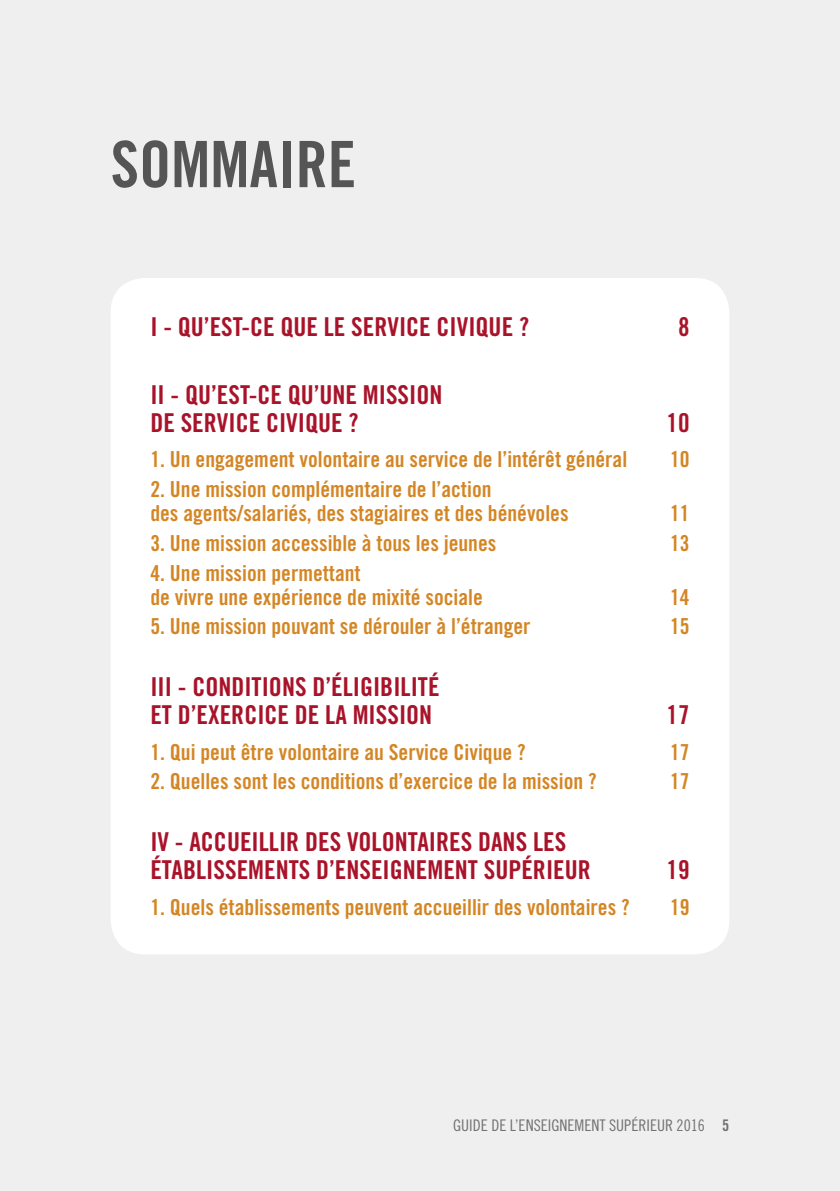
<style>
.page{position:relative;width:840px;height:1191px;background:#fff}
.page>*{position:absolute;margin:0;border:0;box-sizing:border-box;transform-origin:0 0}
.t1{font:64px "Trade Gothic Bold Cond Twenty";color:#555}
.t2{font:26px/28px "Trade Gothic Bold Cond Twenty";color:#a9132a}
.t3{font:22px/24px "Trade Gothic Bold Cond Twenty";color:#d48625}
.t4{font:16px "Trade Gothic Cond Eighteen";color:#727272}
.s1{font-family:"Trade Gothic Bold Cond Twenty"}
</style>
<div class="page">
<div style="left:0;top:0;width:839px;height:1191px;background:#efefef"></div>
<div style="left:111px;top:278px;width:618px;height:676px;background:#fff;border-radius:34px"></div>
<h1 class="t1" style="left:111px;top:125px;width:247px">SOMMAIRE</h1>
<p class="t2" style="left:150px;top:313px;width:380px">I - QU’EST-CE QUE LE SERVICE CIVIQUE ?</p>
<p class="t2" style="left:677px;top:313px;width:13px">8</p>
<p class="t2" style="left:150px;top:380px;width:293px">II - QU’EST-CE QU’UNE MISSION<br>DE SERVICE CIVIQUE ?</p>
<p class="t2" style="left:666px;top:408px;width:25px">10</p>
<p class="t3" style="left:150px;top:447px;width:478px">1. Un engagement volontaire au service de l’intérêt général</p>
<p class="t3" style="left:669px;top:447px;width:21px">10</p>
<p class="t3" style="left:150px;top:477px;width:419px">2. Une mission complémentaire de l’action<br>des agents/salariés, des stagiaires et des bénévoles</p>
<p class="t3" style="left:669px;top:501px;width:21px">11</p>
<p class="t3" style="left:150px;top:531px;width:347px">3. Une mission accessible à tous les jeunes</p>
<p class="t3" style="left:669px;top:531px;width:21px">13</p>
<p class="t3" style="left:150px;top:560px;width:334px">4. Une mission permettant<br>de vivre une expérience de mixité sociale</p>
<p class="t3" style="left:669px;top:584px;width:21px">14</p>
<p class="t3" style="left:150px;top:614px;width:381px">5. Une mission pouvant se dérouler à l’étranger</p>
<p class="t3" style="left:669px;top:614px;width:21px">15</p>
<p class="t2" style="left:150px;top:673px;width:290px">III - CONDITIONS D’ÉLIGIBILITÉ<br>ET D’EXERCICE DE LA MISSION</p>
<p class="t2" style="left:666px;top:701px;width:25px">17</p>
<p class="t3" style="left:150px;top:739px;width:376px">1. Qui peut être volontaire au Service Civique ?</p>
<p class="t3" style="left:669px;top:739px;width:21px">17</p>
<p class="t3" style="left:150px;top:769px;width:447px">2. Quelles sont les conditions d’exercice de la mission ?</p>
<p class="t3" style="left:669px;top:769px;width:21px">17</p>
<p class="t2" style="left:150px;top:828px;width:441px">IV - ACCUEILLIR DES VOLONTAIRES DANS LES<br>ÉTABLISSEMENTS D’ENSEIGNEMENT SUPÉRIEUR</p>
<p class="t2" style="left:666px;top:856px;width:25px">19</p>
<p class="t3" style="left:150px;top:894px;width:480px">1. Quels établissements peuvent accueillir des volontaires ?</p>
<p class="t3" style="left:669px;top:894px;width:21px">19</p>
<p class="t4" style="left:453px;top:1116px;width:277px">GUIDE DE L’ENSEIGNEMENT SUPÉRIEUR 2016 <span class="s1">5</span></p>
</div>
